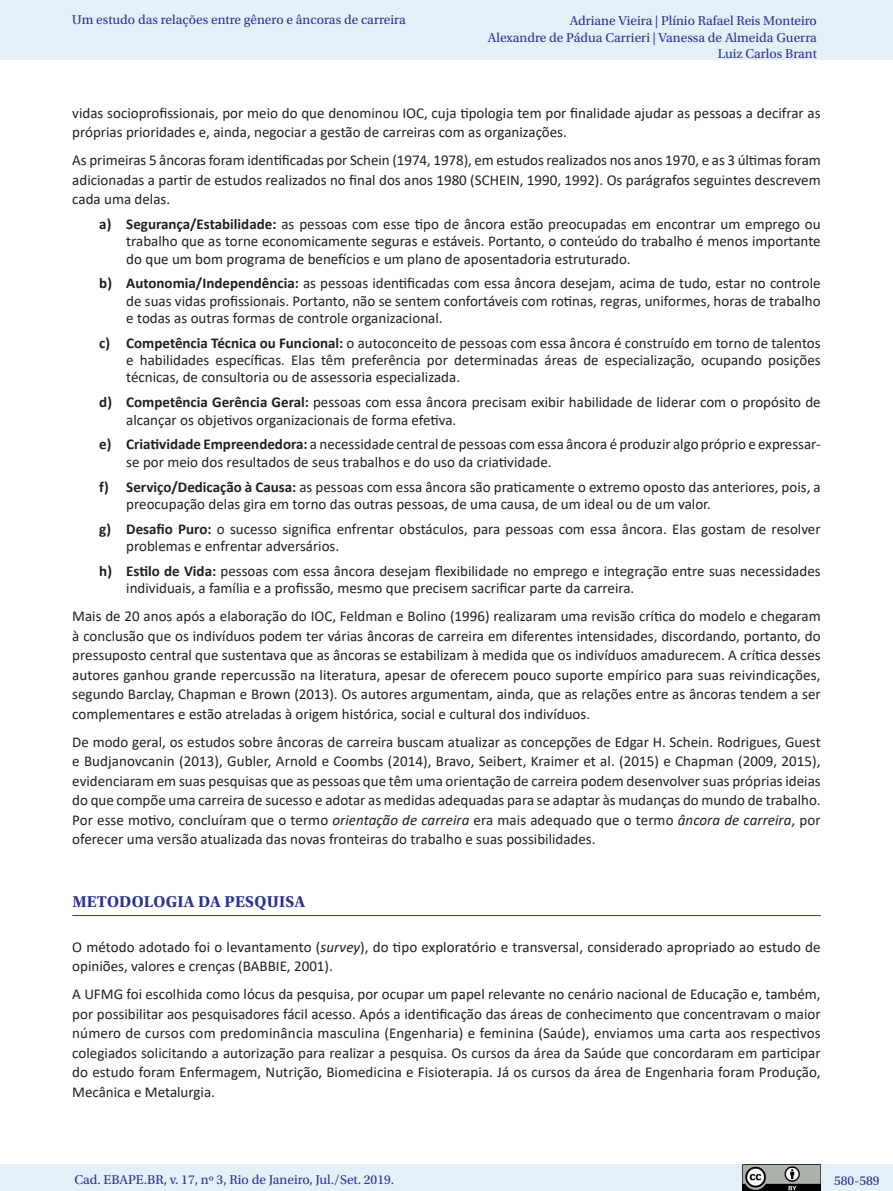
<style>
.page{position:relative;width:893px;height:1191px;background:#fff}
.page>*{position:absolute;margin:0;border:0;box-sizing:border-box;transform-origin:0 0}
._07_1_sub_1{font:700 16.5px "Utopia Std";letter-spacing:.01em;color:#2b3393}
._06_0_texto{font:15px/19.5px "Calibri";color:#231f20}
.t1{font:13.5px/16.5px "Utopia Std";color:#2b3393;text-align:right}
.s1{font-weight:700}
.s2{font-style:italic}
</style>
<div class="page">
<div style="left:0;top:0;width:893px;height:60px;background:#e4eff8"></div>
<div style="left:0;top:1164px;width:893px;height:27px;background:#e4eff8"></div>
<img style="left:743px;top:1164px;width:78px;height:27px">
<hr style="left:72px;top:915px;width:749px;height:1px;background:#2b3393">
<p class="t1" style="left:72px;top:11px;width:335px">Um estudo das relações entre gênero e âncoras de carreira</p>
<p class="t1" style="left:488px;top:13px;width:331px">Adriane Vieira | Plínio Rafael Reis Monteiro<br>Alexandre de Pádua Carrieri | Vanessa de Almeida Guerra<br>Luiz Carlos Brant</p>
<p class="_06_0_texto" style="left:72px;top:102px;width:750px">vidas socioprofissionais, por meio do que denominou IOC, cuja tipologia tem por finalidade ajudar as pessoas a decifrar as próprias prioridades e, ainda, negociar a gestão de carreiras com as organizações.</p>
<p class="_06_0_texto" style="left:72px;top:150px;width:750px;text-align:justify">As primeiras 5 âncoras foram identificadas por Schein (1974, 1978), em estudos realizados nos anos 1970, e as 3 últimas foram adicionadas a partir de estudos realizados no final dos anos 1980 (SCHEIN, 1990, 1992). Os parágrafos seguintes descrevem cada uma delas.</p>
<p class="_06_0_texto" style="left:126px;top:215px;width:696px;line-height:17.2px;text-align:justify;text-indent:-27px"><span class="s1">a) Segurança/Estabilidade:</span> as pessoas com esse tipo de âncora estão preocupadas em encontrar um emprego ou trabalho que as torne economicamente seguras e estáveis. Portanto, o conteúdo do trabalho é menos importante do que um bom programa de benefícios e um plano de aposentadoria estruturado.</p>
<p class="_06_0_texto" style="left:126px;top:274px;width:696px;line-height:17.2px;text-align:justify;text-indent:-27px"><span class="s1">b) Autonomia/Independência:</span> as pessoas identificadas com essa âncora desejam, acima de tudo, estar no controle de suas vidas profissionais. Portanto, não se sentem confortáveis com rotinas, regras, uniformes, horas de trabalho e todas as outras formas de controle organizacional.</p>
<p class="_06_0_texto" style="left:126px;top:334px;width:696px;line-height:17.2px;text-align:justify;text-indent:-27px"><span class="s1">c) Competência Técnica ou Funcional:</span> o autoconceito de pessoas com essa âncora é construído em torno de talentos e habilidades específicas. Elas têm preferência por determinadas áreas de especialização, ocupando posições técnicas, de consultoria ou de assessoria especializada.</p>
<p class="_06_0_texto" style="left:126px;top:393px;width:696px;line-height:17.2px;text-indent:-27px"><span class="s1">d) Competência Gerência Geral:</span> pessoas com essa âncora precisam exibir habilidade de liderar com o propósito de alcançar os objetivos organizacionais de forma efetiva.</p>
<p class="_06_0_texto" style="left:126px;top:435px;width:696px;line-height:17.2px;text-indent:-27px"><span class="s1">e) Criatividade Empreendedora:</span> a necessidade central de pessoas com essa âncora é produzir algo próprio e expressar&shy;se por meio dos resultados de seus trabalhos e do uso da criatividade.</p>
<p class="_06_0_texto" style="left:126px;top:477px;width:696px;line-height:17.2px;text-indent:-27px"><span class="s1">f) Serviço/Dedicação à Causa:</span> as pessoas com essa âncora são praticamente o extremo oposto das anteriores, pois, a preocupação delas gira em torno das outras pessoas, de uma causa, de um ideal ou de um valor.</p>
<p class="_06_0_texto" style="left:126px;top:520px;width:696px;line-height:17.2px;text-indent:-27px"><span class="s1">g) Desafio Puro:</span> o sucesso significa enfrentar obstáculos, para pessoas com essa âncora. Elas gostam de resolver problemas e enfrentar adversários.</p>
<p class="_06_0_texto" style="left:126px;top:562px;width:696px;line-height:17.2px;text-indent:-27px"><span class="s1">h) Estilo de Vida:</span> pessoas com essa âncora desejam flexibilidade no emprego e integração entre suas necessidades individuais, a família e a profissão, mesmo que precisem sacrificar parte da carreira.</p>
<p class="_06_0_texto" style="left:72px;top:606px;width:750px;text-align:justify">Mais de 20 anos após a elaboração do IOC, Feldman e Bolino (1996) realizaram uma revisão crítica do modelo e chegaram à conclusão que os indivíduos podem ter várias âncoras de carreira em diferentes intensidades, discordando, portanto, do pressuposto central que sustentava que as âncoras se estabilizam à medida que os indivíduos amadurecem. A crítica desses autores ganhou grande repercussão na literatura, apesar de oferecem pouco suporte empírico para suas reivindicações, segundo Barclay, Chapman e Brown (2013). Os autores argumentam, ainda, que as relações entre as âncoras tendem a ser complementares e estão atreladas à origem histórica, social e cultural dos indivíduos.</p>
<p class="_06_0_texto" style="left:72px;top:731px;width:750px;text-align:justify">De modo geral, os estudos sobre âncoras de carreira buscam atualizar as concepções de Edgar H. Schein. Rodrigues, Guest e Budjanovcanin (2013), Gubler, Arnold e Coombs (2014), Bravo, Seibert, Kraimer et al. (2015) e Chapman (2009, 2015), evidenciaram em suas pesquisas que as pessoas que têm uma orientação de carreira podem desenvolver suas próprias ideias do que compõe uma carreira de sucesso e adotar as medidas adequadas para se adaptar às mudanças do mundo de trabalho.<br>Por esse motivo, concluíram que o termo <span class="s2">orientação de carreira</span> era mais adequado que o termo <span class="s2">âncora de carreira</span>, por oferecer uma versão atualizada das novas fronteiras do trabalho e suas possibilidades.</p>
<p class="_07_1_sub_1" style="left:72px;top:891px;width:234px">METODOLOGIA DA PESQUISA</p>
<p class="_06_0_texto" style="left:72px;top:936px;width:750px">O método adotado foi o levantamento (<span class="s2">survey</span>), do tipo exploratório e transversal, considerado apropriado ao estudo de opiniões, valores e crenças (BABBIE, 2001).</p>
<p class="_06_0_texto" style="left:72px;top:984px;width:750px;text-align:justify">A UFMG foi escolhida como lócus da pesquisa, por ocupar um papel relevante no cenário nacional de Educação e, também, por possibilitar aos pesquisadores fácil acesso. Após a identificação das áreas de conhecimento que concentravam o maior número de cursos com predominância masculina (Engenharia) e feminina (Saúde), enviamos uma carta aos respectivos colegiados solicitando a autorização para realizar a pesquisa. Os cursos da área da Saúde que concordaram em participar do estudo foram Enfermagem, Nutrição, Biomedicina e Fisioterapia. Já os cursos da área de Engenharia foram Produção, Mecânica e Metalurgia.</p>
<p class="t1" style="left:74px;top:1171px;width:321px">Cad. EBAPE.BR, v. 17, nº 3, Rio de Janeiro, Jul./Set. 2019.</p>
<p class="t1" style="left:834px;top:1172px;width:47px">580-589</p>
</div>
